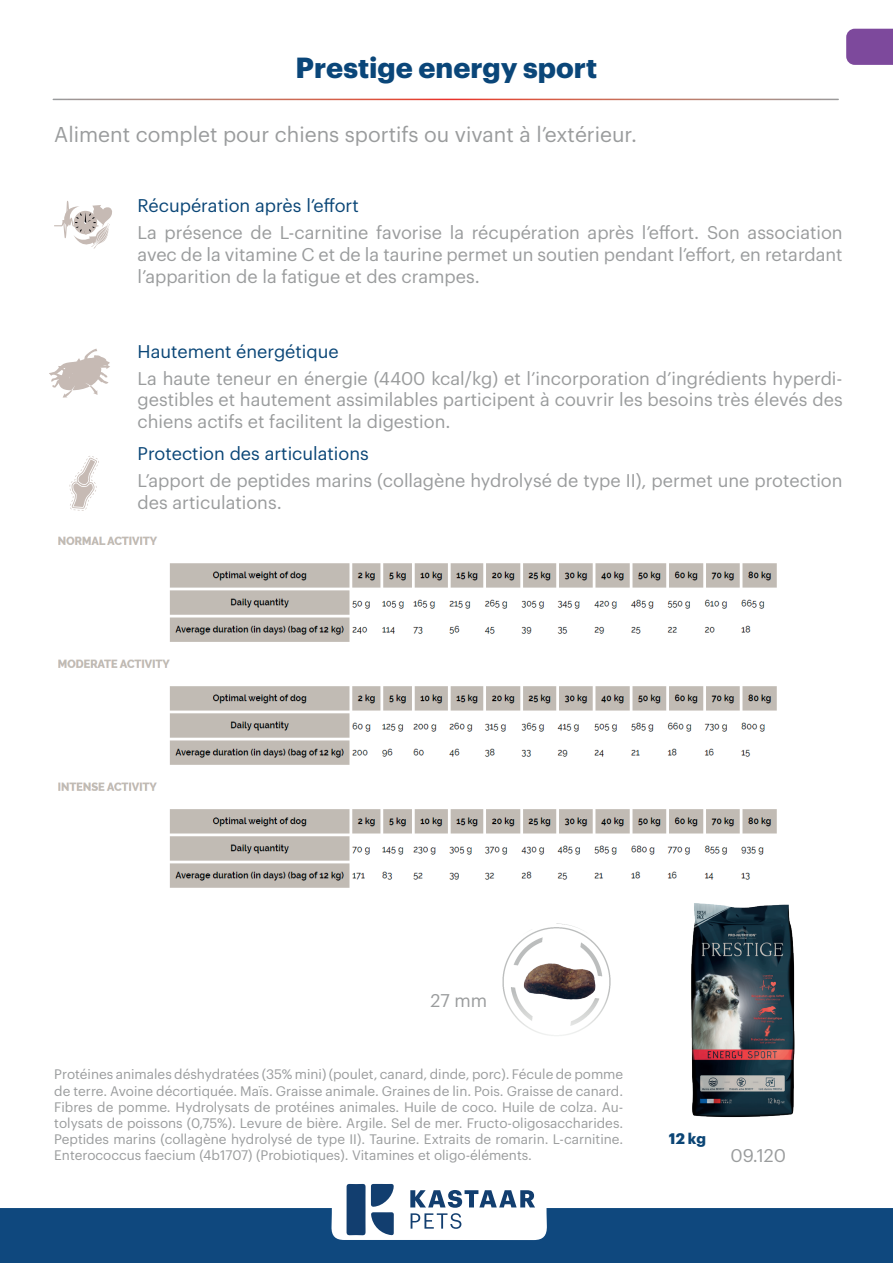
<style>
.page{position:relative;width:893px;height:1263px;background:#fff}
.page>*{position:absolute;margin:0;border:0;box-sizing:border-box;transform-origin:0 0}
.t1{font:700 28.5px "Graphik";color:#0a4679}
.t2{font:21px "Graphik";color:#9a9c9d}
.t3{font:18px/21.6px "Graphik";color:#9a9c9d;text-align:justify}
.t4{font:18px "Graphik";color:#0a4677}
.t5{font:700 15px "Graphik";color:#0b4575}
.t6{font:13.5px/16.2px "Graphik";color:#9a9c9d;text-align:justify}
</style>
<div class="page">
<div style="left:0;top:1208px;width:893px;height:55px;background:#0f487e"></div>
<svg style="left:331px;top:1183px;width:216px;height:57px"></svg>
<div style="left:846px;top:29px;width:47px;height:36px;background:#7d499c"></div>
<svg style="left:54px;top:201px;width:58px;height:48px"></svg>
<svg style="left:49px;top:349px;width:61px;height:49px"></svg>
<svg style="left:70px;top:456px;width:29px;height:55px"></svg>
<img style="left:691px;top:903px;width:104px;height:215px">
<img style="left:58px;top:536px;width:719px;height:352px">
<img style="left:502px;top:923px;width:109px;height:113px">
<img style="left:523px;top:963px;width:72px;height:37px">
<h1 class="t1" style="left:296px;top:45px;width:303px">Prestige energy sport</h1>
<p class="t2" style="left:54px;top:119px;width:584px">Aliment complet pour chiens sportifs ou vivant à l’extérieur.</p>
<p class="t4" style="left:138px;top:192px;width:223px">Récupération après l’effort</p>
<p class="t3" style="left:138px;top:220px;width:707px">La présence de L-carnitine favorise la récupération après l’effort. Son association avec de la vitamine C et de la taurine permet un soutien pendant l’effort, en retardant l’apparition de la fatigue et des crampes.</p>
<p class="t4" style="left:138px;top:338px;width:203px">Hautement énergétique</p>
<p class="t3" style="left:138px;top:366px;width:706px">La haute teneur en énergie (4400 kcal/kg) et l’incorporation d’ingrédients hyperdi&shy;gestibles et hautement assimilables participent à couvrir les besoins très élevés des chiens actifs et facilitent la digestion.</p>
<p class="t4" style="left:138px;top:440px;width:233px">Protection des articulations</p>
<p class="t3" style="left:138px;top:468px;width:706px">L’apport de peptides marins (collagène hydrolysé de type II), permet une protection des articulations.</p>
<p class="t3" style="left:431px;top:988px;width:58px">27 mm</p>
<p class="t6" style="left:54px;top:1065px;width:570px">Protéines animales déshydratées (35% mini) (poulet, canard, dinde, porc). Fécule de pomme de terre. Avoine décortiquée. Maïs. Graisse animale. Graines de lin. Pois. Graisse de canard.<br>Fibres de pomme. Hydrolysats de protéines animales. Huile de coco. Huile de colza. Au&shy;tolysats de poissons (0,75%). Levure de bière. Argile. Sel de mer. Fructo-oligosaccharides.<br>Peptides marins (collagène hydrolysé de type II). Taurine. Extraits de romarin. L-carnitine.<br>Enterococcus faecium (4b1707) (Probiotiques). Vitamines et oligo-éléments.</p>
<p class="t5" style="left:669px;top:1127px;width:39px">12 kg</p>
<p class="t3" style="left:730px;top:1143px;width:57px">09.120</p>
</div>
